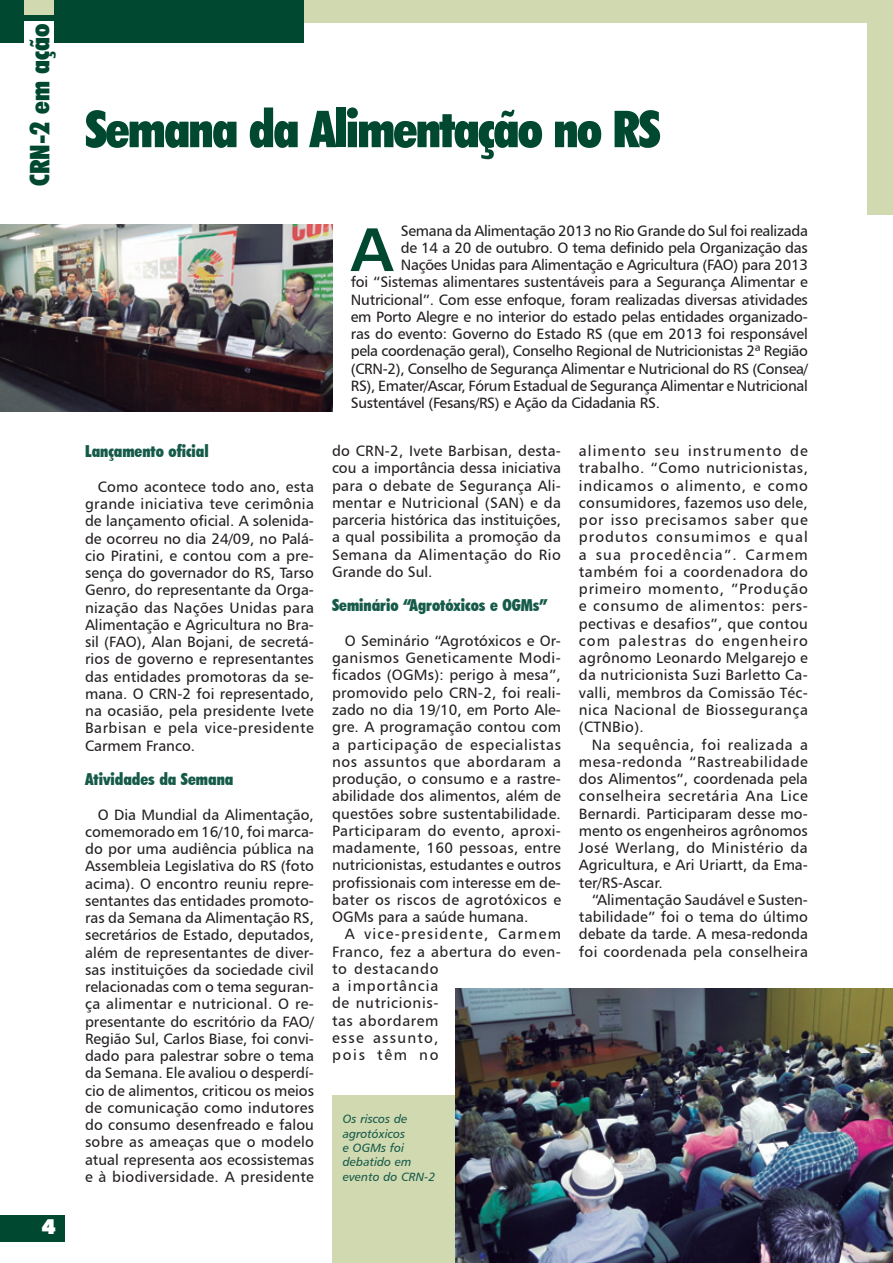
<style>
.page{position:relative;width:893px;height:1263px;background:#fff}
.page>*{position:absolute;margin:0;border:0;box-sizing:border-box;transform-origin:0 0}
.texto{font:61.5px "Humanist 777 BT Bold B";color:#004930}
.Título_31{font:900 condensed 51px "Futura BT";letter-spacing:-.035em;color:#004930}
.Título_18{font:900 condensed 27px "Futura BT";color:#004930}
.t1{font:900 21px "Futura BT";color:#fff}
.sub_título{font:900 condensed 16.5px "Futura BT";color:#165b49}
.texto-2{font:15px/17.2px "Humanist 777 BT Roman B";letter-spacing:-.01em;color:#231f20;text-align:justify}
.texto-3{font:15px/17.2px "Humanist 777 BT Roman B";letter-spacing:.05em;color:#231f20}
.legenda{font:12px/14.4px "Humanist 777 BT Italic B";color:#165b49}
</style>
<div class="page">
<div style="left:867px;top:1px;width:26px;height:214px;background:#d1d9b1"></div>
<div style="left:332px;top:1095px;width:561px;height:168px;background:#d1d9b1"></div>
<div style="left:1px;top:0;width:892px;height:22px;background:#d1d9b1"></div>
<div style="left:0;top:0;width:303px;height:43px;background:#004930"></div>
<div style="left:24px;top:0;width:30px;height:15px;background:#d1d9b1"></div>
<div style="left:24px;top:22px;width:30px;height:24px;background:#fff"></div>
<div style="left:0;top:1215px;width:65px;height:27px;background:#004930"></div>
<img style="left:0;top:224px;width:332px;height:187px">
<img style="left:455px;top:989px;width:437px;height:274px">
<p class="Título_18" style="left:23px;top:186px;width:164px;rotate:-90deg">CRN-2 em ação</p>
<p class="t1" style="left:42px;top:1214px;width:16px">4</p>
<p class="Título_31" style="left:85px;top:98px;width:577px">Semana da Alimentação no RS</p>
<p class="sub_título" style="left:85px;top:441px;width:125px">Lançamento oficial</p>
<p class="texto-2" style="left:85px;top:478px;width:230px;text-indent:13px">Como acontece todo ano, esta grande iniciativa teve cerimônia de lançamento oficial. A solenida&shy;de ocorreu no dia 24/09, no Palá&shy;cio Piratini, e contou com a pre&shy;sença do governador do RS, Tarso Genro, do representante da Orga&shy;nização das Nações Unidas para Alimentação e Agricultura no Bra&shy;sil (FAO), Alan Bojani, de secretá&shy;rios de governo e representantes das entidades promotoras da se&shy;mana. O CRN-2 foi representado, na ocasião, pela presidente Ivete Barbisan e pela vice-presidente Carmem Franco.</p>
<p class="sub_título" style="left:85px;top:769px;width:150px">Atividades da Semana</p>
<p class="texto-2" style="left:85px;top:805px;width:231px;text-indent:13px">O Dia Mundial da Alimentação, comemorado em 16/10, foi marca&shy;do por uma audiência pública na Assembleia Legislativa do RS (foto acima). O encontro reuniu repre&shy;sentantes das entidades promoto&shy;ras da Semana da Alimentação RS, secretários de Estado, deputados, além de representantes de diver&shy;sas instituições da sociedade civil relacionadas com o tema seguran&shy;ça alimentar e nutricional. O re&shy;presentante do escritório da FAO/ Região Sul, Carlos Biase, foi convi&shy;dado para palestrar sobre o tema da Semana. Ele avaliou o desperdí&shy;cio de alimentos, criticou os meios de comunicação como indutores do consumo desenfreado e falou sobre as ameaças que o modelo atual representa aos ecossistemas e à biodiversidade. A presidente</p>
<p class="texto-2" style="left:401px;top:222px;width:409px">Semana da Alimentação 2013 no Rio Grande do Sul foi realizada</p>
<p class="texto-2" style="left:401px;top:239px;width:409px">de 14 a 20 de outubro. O tema definido pela Organização das</p>
<p class="texto-2" style="left:401px;top:256px;width:409px">Nações Unidas para Alimentação e Agricultura (FAO) para 2013</p>
<p class="texto-2" style="left:351px;top:273px;width:459px">foi “Sistemas alimentares sustentáveis para a Segurança Alimentar e</p>
<p class="texto-2" style="left:351px;top:291px;width:459px">Nutricional”. Com esse enfoque, foram realizadas diversas atividades</p>
<p class="texto-2" style="left:351px;top:308px;width:459px">em Porto Alegre e no interior do estado pelas entidades organizado-</p>
<p class="texto-2" style="left:351px;top:325px;width:459px">ras do evento: Governo do Estado RS (que em 2013 foi responsável</p>
<p class="texto-2" style="left:351px;top:342px;width:459px">pela coordenação geral), Conselho Regional de Nutricionistas 2ª Região</p>
<p class="texto-2" style="left:351px;top:360px;width:459px">(CRN-2), Conselho de Segurança Alimentar e Nutricional do RS (Consea/</p>
<p class="texto-2" style="left:351px;top:377px;width:459px">RS), Emater/Ascar, Fórum Estadual de Segurança Alimentar e Nutricional</p>
<p class="texto-2" style="left:351px;top:394px;width:311px">Sustentável (Fesans/RS) e Ação da Cidadania RS.</p>
<p class="texto" style="left:351px;top:211px;width:43px">A</p>
<p class="texto-2" style="left:332px;top:442px;width:230px">do CRN-2, Ivete Barbisan, desta&shy;cou a importância dessa iniciativa para o debate de Segurança Ali&shy;mentar e Nutricional (SAN) e da parceria histórica das instituições, a qual possibilita a promoção da Semana da Alimentação do Rio Grande do Sul.</p>
<p class="sub_título" style="left:332px;top:596px;width:217px">Seminário “Agrotóxicos e OGMs”</p>
<p class="texto-2" style="left:332px;top:632px;width:231px;text-indent:13px">O Seminário “Agrotóxicos e Or&shy;ganismos Geneticamente Modi&shy;ficados (OGMs): perigo à mesa”, promovido pelo CRN-2, foi reali&shy;zado no dia 19/10, em Porto Ale&shy;gre. A programação contou com a participação de especialistas nos assuntos que abordaram a produção, o consumo e a rastre&shy;abilidade dos alimentos, além de questões sobre sustentabilidade.<br>Participaram do evento, aproxi&shy;madamente, 160 pessoas, entre nutricionistas, estudantes e outros profissionais com interesse em de&shy;bater os riscos de agrotóxicos e OGMs para a saúde humana.</p>
<p class="texto-3" style="left:332px;top:925px;width:230px;text-indent:13px">A vice-presidente, Carmem<br>Franco, fez a abertura do even&shy;to destacando<br>a importância<br>de nutricionis-<br>tas abordarem<br>esse assunto,<br>pois têm no</p>
<p class="texto-2" style="left:579px;top:442px;width:231px">alimento seu instrumento de trabalho. “Como nutricionistas, indicamos o alimento, e como consumidores, fazemos uso dele, por isso precisamos saber que produtos consumimos e qual a sua procedência”. Carmem também foi a coordenadora do primeiro momento, ”Produção e consumo de alimentos: pers&shy;pectivas e desafios”, que contou com palestras do engenheiro agrônomo Leonardo Melgarejo e da nutricionista Suzi Barletto Ca&shy;valli, membros da Comissão Téc&shy;nica Nacional de Biossegurança (CTNBio).</p>
<p class="texto-2" style="left:579px;top:735px;width:231px;text-indent:13px">Na sequência, foi realizada a mesa-redonda “Rastreabilidade dos Alimentos”, coordenada pela conselheira secretária Ana Lice Bernardi. Participaram desse mo&shy;mento os engenheiros agrônomos José Werlang, do Ministério da Agricultura, e Ari Uriartt, da Ema&shy;ter/RS-Ascar.</p>
<p class="texto-2" style="left:579px;top:891px;width:230px;text-indent:13px">“Alimentação Saudável e Susten&shy;tabilidade” foi o tema do último debate da tarde. A mesa-redonda foi coordenada pela conselheira</p>
<p class="legenda" style="left:343px;top:1112px;width:66px">Os riscos de</p>
<p class="legenda" style="left:343px;top:1126px;width:70px">agrotóxicos e OGMs foi debatido em</p>
<p class="legenda" style="left:343px;top:1169px;width:94px">evento do CRN-2</p>
</div>
